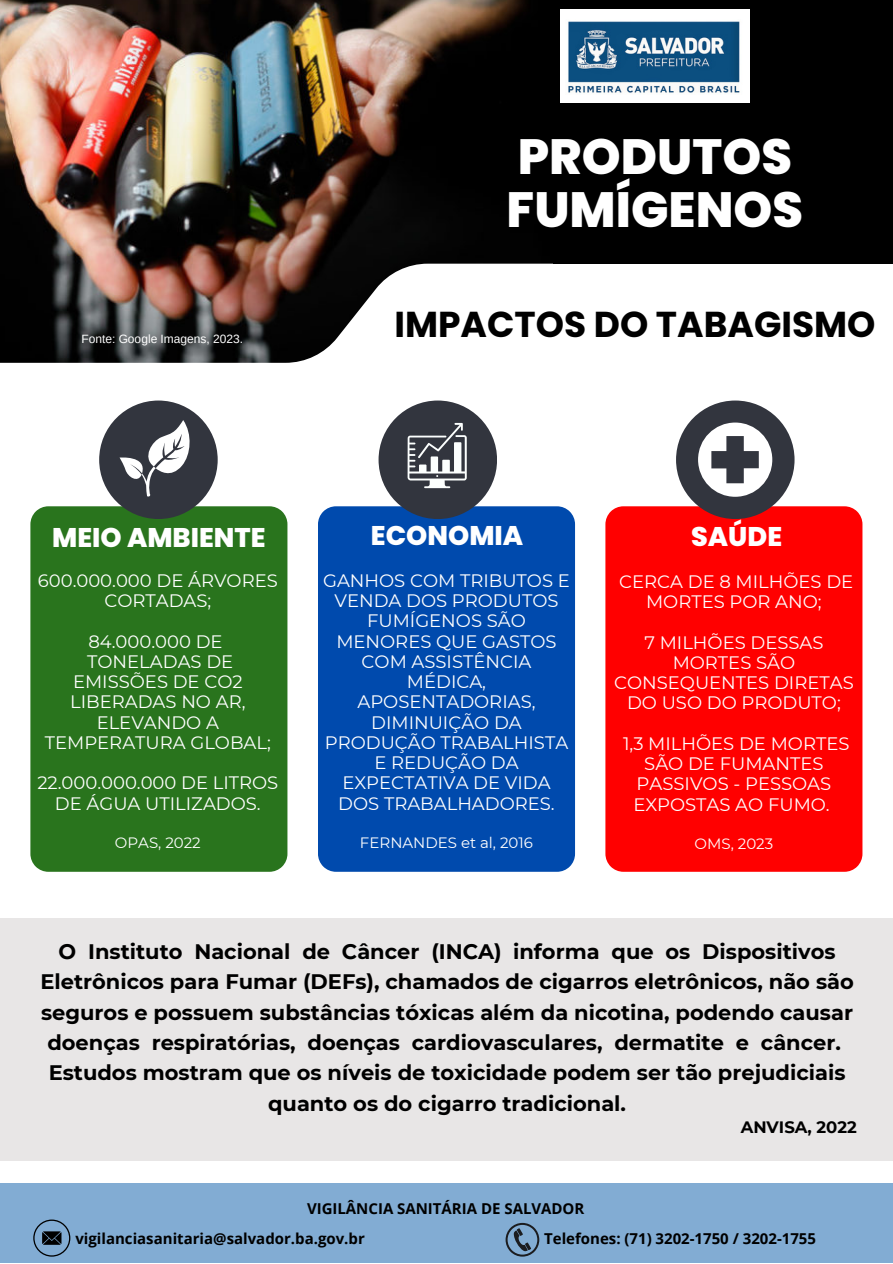
<style>
.page{position:relative;width:893px;height:1264px;background:#fff}
.page>*{position:absolute;margin:0;border:0;box-sizing:border-box;transform-origin:0 0}
.t1{font:800 49.5px/52.8px "Poppins";color:#fff}
.t2{font:700 36px "Poppins";color:#000}
.t3{font:800 27px "Poppins";color:#fff}
.t4{font:700 21px/30.3px "Montserrat";color:#000;text-align:center}
.t5{font:18px/20.2px "Montserrat";color:#fff;text-align:center}
.t6{font:700 16.5px "Montserrat";color:#000}
.t7{font:700 15px "Open Sans";color:#000}
.t8{font:15px "Montserrat";color:#fff}
.t9{font:12px "Arimo";color:#fff}
</style>
<div class="page">
<img style="left:0;top:0;width:553px;height:363px">
<div style="left:553px;top:0;width:339px;height:264px;background:#000"></div>
<div style="left:30px;top:506px;width:257px;height:365px;background:#29741d"></div>
<div style="left:99px;top:400px;width:119px;height:119px;background:#32353e;border-radius:50%"></div>
<svg style="left:119px;top:420px;width:71px;height:77px"></svg>
<div style="left:605px;top:506px;width:257px;height:365px;background:#f00"></div>
<div style="left:676px;top:400px;width:118px;height:119px;background:#32353e;border-radius:50%"></div>
<svg style="left:698px;top:422px;width:74px;height:75px"></svg>
<div style="left:0;top:917px;width:892px;height:243px;background:#e8e6e6"></div>
<div style="left:318px;top:506px;width:257px;height:365px;background:#004aad"></div>
<div style="left:378px;top:400px;width:119px;height:119px;background:#32353e;border-radius:50%"></div>
<svg style="left:407px;top:423px;width:59px;height:65px"></svg>
<img style="left:560px;top:9px;width:189px;height:94px">
<div style="left:0;top:1183px;width:892px;height:79px;background:#82acd3"></div>
<svg style="left:505px;top:1222px;width:34px;height:34px"></svg>
<svg style="left:33px;top:1219px;width:37px;height:37px"></svg>
<p class="t9" style="left:81px;top:332px;width:163px">Fonte: Google Imagens, 2023.</p>
<p class="t1" style="left:506px;top:131px;width:298px">PRODUTOS<br>FUMÍGENOS</p>
<p class="t2" style="left:394px;top:299px;width:482px">IMPACTOS DO TABAGISMO</p>
<p class="t3" style="left:52px;top:518px;width:215px">MEIO AMBIENTE</p>
<p class="t5" style="left:38px;top:570px;width:241px">600.000.000 DE ÁRVORES<br>CORTADAS;</p>
<p class="t5" style="left:45px;top:631px;width:227px">84.000.000 DE<br>TONELADAS DE<br>EMISSÕES DE CO2<br>LIBERADAS NO AR,<br>ELEVANDO A<br>TEMPERATURA GLOBAL;</p>
<p class="t5" style="left:37px;top:772px;width:242px">22.000.000.000 DE LITROS<br>DE ÁGUA UTILIZADOS.</p>
<p class="t8" style="left:115px;top:833px;width:87px">OPAS, 2022</p>
<p class="t3" style="left:371px;top:516px;width:154px">ECONOMIA</p>
<p class="t5" style="left:323px;top:570px;width:248px">GANHOS COM TRIBUTOS E<br>VENDA DOS PRODUTOS<br>FUMÍGENOS SÃO<br>MENORES QUE GASTOS<br>COM ASSISTÊNCIA<br>MÉDICA,<br>APOSENTADORIAS,<br>DIMINUIÇÃO DA<br>PRODUÇÃO TRABALHISTA<br>E REDUÇÃO DA<br>EXPECTATIVA DE VIDA<br>DOS TRABALHADORES.</p>
<p class="t8" style="left:360px;top:833px;width:174px">FERNANDES et al, 2016</p>
<p class="t3" style="left:691px;top:517px;width:92px">SAÚDE</p>
<p class="t5" style="left:619px;top:571px;width:235px">CERCA DE 8 MILHÕES DE<br>MORTES POR ANO;</p>
<p class="t5" style="left:614px;top:632px;width:241px">7 MILHÕES DESSAS<br>MORTES SÃO<br>CONSEQUENTES DIRETAS<br>DO USO DO PRODUTO;</p>
<p class="t5" style="left:623px;top:733px;width:228px">1,3 MILHÕES DE MORTES<br>SÃO DE FUMANTES<br>PASSIVOS - PESSOAS<br>EXPOSTAS AO FUMO.</p>
<p class="t8" style="left:694px;top:834px;width:80px">OMS, 2023</p>
<p class="t4" style="left:40px;top:936px;width:814px">O Instituto Nacional de Câncer (INCA) informa que os Dispositivos Eletrônicos para Fumar (DEFs), chamados de cigarros eletrônicos, não são seguros e possuem substâncias tóxicas além da nicotina, podendo causar doenças respiratórias, doenças cardiovasculares, dermatite e câncer.</p>
<p class="t4" style="left:49px;top:1057px;width:798px">Estudos mostram que os níveis de toxicidade podem ser tão prejudiciais quanto os do cigarro tradicional.</p>
<p class="t6" style="left:740px;top:1117px;width:118px">ANVISA, 2022</p>
<p class="t7" style="left:307px;top:1197px;width:279px">VIGILÂNCIA SANITÁRIA DE SALVADOR</p>
<p class="t7" style="left:75px;top:1228px;width:291px">vigilanciasanitaria@salvador.ba.gov.br</p>
<p class="t7" style="left:544px;top:1228px;width:273px">Telefones: (71) 3202-1750 / 3202-1755</p>
</div>
